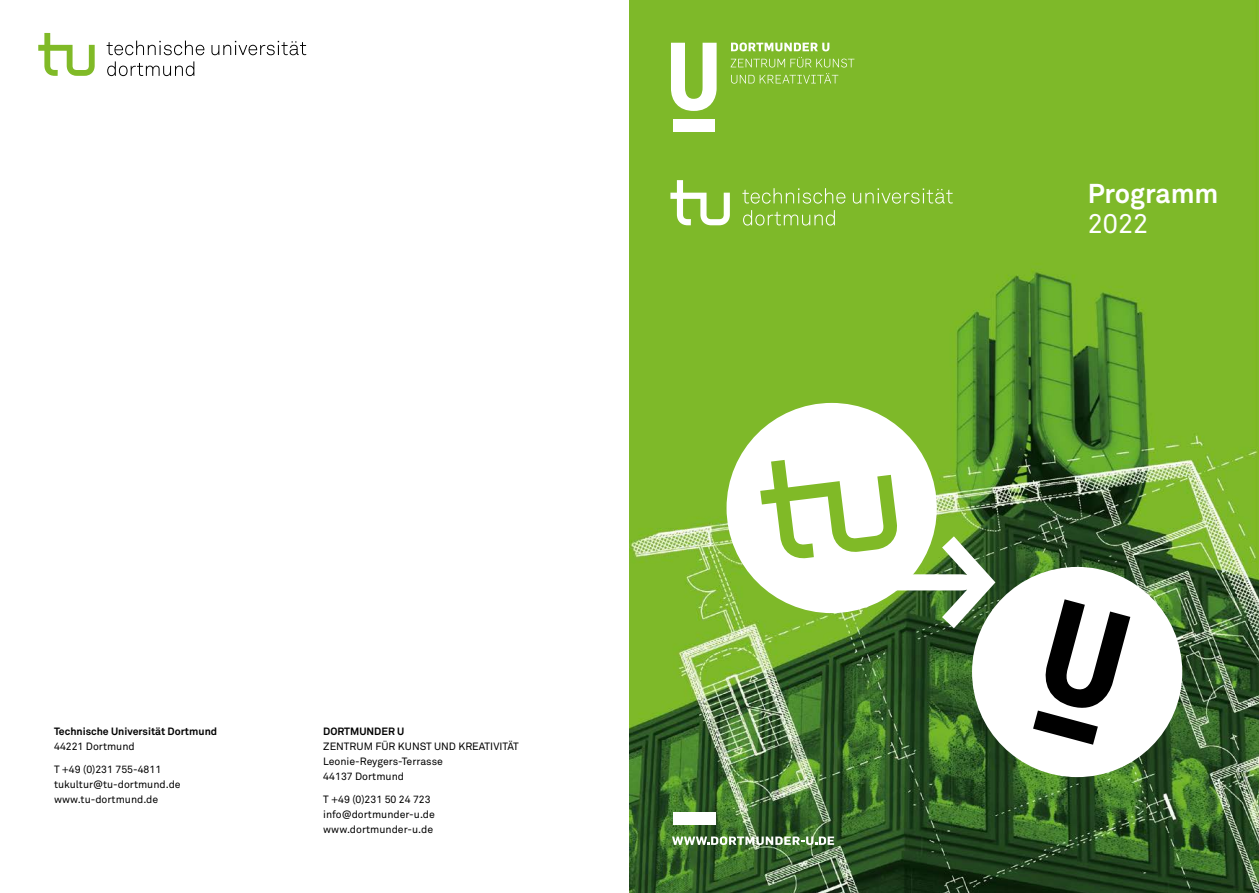
<style>
.page{position:relative;width:1259px;height:893px;background:#fff}
.page>*{position:absolute;margin:0;border:0;box-sizing:border-box;transform-origin:0 0}
.t1{font:700 27px "Akkurat Office";color:#fff}
.t2{font:27px "Akkurat Office";color:#fff}
.t3{font:10.5px/15px "Akkurat Office";color:#000}
.t4{font:700 10.5px "Akkurat Office";color:#000}
</style>
<div class="page">
<img style="left:629px;top:0;width:630px;height:893px">
<div style="left:726px;top:403px;width:210px;height:210px;background:#fff;border-radius:50%"></div>
<div style="left:972px;top:567px;width:210px;height:210px;background:#fff;border-radius:50%"></div>
<svg style="left:1033px;top:599px;width:97px;height:146px"></svg>
<svg style="left:760px;top:460px;width:235px;height:168px"></svg>
<svg style="left:671px;top:43px;width:45px;height:68px"></svg>
<div style="left:673px;top:119px;width:41px;height:13px;background:#fff"></div>
<svg style="left:731px;top:43px;width:98px;height:8px"></svg>
<svg style="left:730px;top:57px;width:124px;height:27px;background:#8ec144"></svg>
<svg style="left:672px;top:836px;width:162px;height:9px"></svg>
<div style="left:673px;top:812px;width:43px;height:12px;background:#fff"></div>
<svg style="left:670px;top:180px;width:60px;height:45px"></svg>
<svg style="left:742px;top:188px;width:103px;height:16px;background:#93c44d"></svg>
<svg style="left:853px;top:188px;width:99px;height:16px;background:#93c44d"></svg>
<svg style="left:743px;top:210px;width:92px;height:16px"></svg>
<svg style="left:38px;top:33px;width:57px;height:43px"></svg>
<svg style="left:107px;top:41px;width:97px;height:14px"></svg>
<svg style="left:211px;top:41px;width:95px;height:14px"></svg>
<svg style="left:107px;top:61px;width:87px;height:15px"></svg>
<p class="t4" style="left:54px;top:724px;width:165px">Technische Universität Dortmund</p>
<p class="t3" style="left:54px;top:739px;width:82px">44221 Dortmund</p>
<p class="t3" style="left:54px;top:762px;width:128px">T +49 (0)231 755-4811 tukultur@tu-dortmund.de www.tu-dortmund.de</p>
<p class="t4" style="left:323px;top:724px;width:83px">DORTMUNDER U</p>
<p class="t3" style="left:323px;top:739px;width:197px">ZENTRUM FÜR KUNST UND KREATIVITÄT<br>Leonie-Reygers-Terrasse<br>44137 Dortmund</p>
<p class="t3" style="left:323px;top:792px;width:113px">T +49 (0)231 50 24 723 info@dortmunder-u.de www.dortmunder-u.de</p>
<h1 class="t1" style="left:1087px;top:176px;width:132px">Programm</h1>
<h1 class="t2" style="left:1087px;top:207px;width:62px">2022</h1>
</div>
